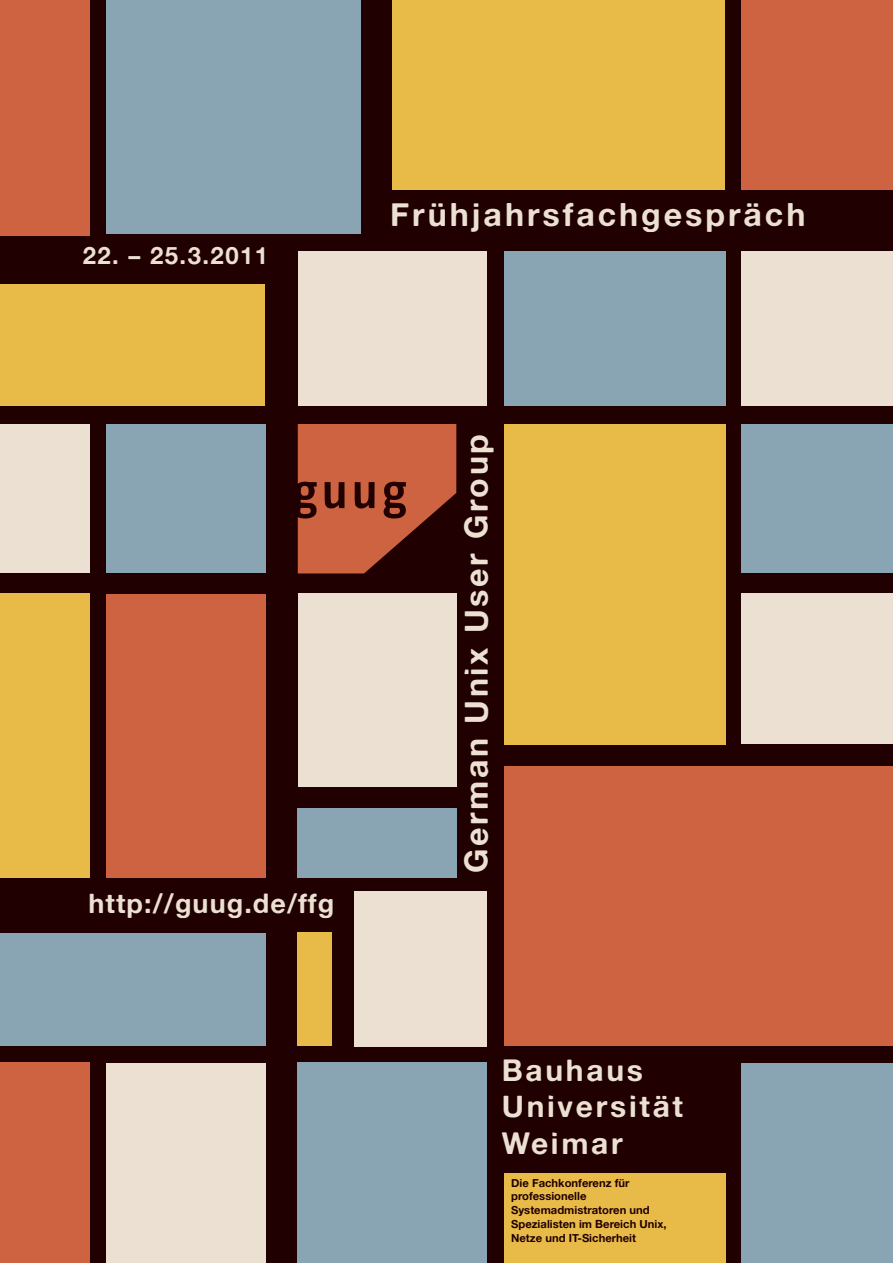
<style>
.page{position:relative;width:893px;height:1263px;background:#200000}
.page>*{position:absolute;margin:0;border:0;box-sizing:border-box;transform-origin:0 0}
.t1{font:32.25px "Alte Haas Grotesk Bold";letter-spacing:.09em;color:#ebe0d2}
.t2{font:30px/36.6px "Alte Haas Grotesk Bold";letter-spacing:.09em;color:#ebe0d2}
.t3{font:27px "Alte Haas Grotesk Bold";letter-spacing:.04em;color:#ebe0d2}
.t4{font:24px "Alte Haas Grotesk Bold";letter-spacing:.06em;color:#ebe0d2}
.t5{font:11.25px/13.7px "Alte Haas Grotesk Bold";color:#200000}
</style>
<div class="page">
<div style="left:106px;top:0;width:255px;height:234px;background:#89a5b3"></div>
<div style="left:741px;top:1063px;width:152px;height:200px;background:#89a5b3"></div>
<div style="left:0;top:933px;width:265px;height:113px;background:#89a5b3"></div>
<div style="left:504px;top:424px;width:221px;height:320px;background:#e8bb49"></div>
<div style="left:0;top:593px;width:90px;height:285px;background:#e8bb49"></div>
<svg style="left:298px;top:424px;width:158px;height:149px;background:#a64c33"></svg>
<div style="left:106px;top:594px;width:159px;height:284px;background:#ce6342"></div>
<div style="left:504px;top:766px;width:389px;height:280px;background:#ce6342"></div>
<div style="left:504px;top:1173px;width:221px;height:90px;background:#e8bb49"></div>
<div style="left:393px;top:0;width:332px;height:189px;background:#e8bb49"></div>
<div style="left:0;top:284px;width:265px;height:122px;background:#e8bb49"></div>
<div style="left:298px;top:251px;width:189px;height:155px;background:#ebe0d2"></div>
<div style="left:298px;top:594px;width:158px;height:193px;background:#ebe0d2"></div>
<div style="left:106px;top:424px;width:159px;height:148px;background:#89a5b3"></div>
<div style="left:0;top:424px;width:90px;height:148px;background:#ebe0d2"></div>
<div style="left:504px;top:251px;width:221px;height:155px;background:#89a5b3"></div>
<div style="left:741px;top:251px;width:152px;height:155px;background:#ebe0d2"></div>
<div style="left:0;top:0;width:90px;height:235px;background:#ce6342"></div>
<div style="left:741px;top:0;width:152px;height:189px;background:#ce6342"></div>
<div style="left:741px;top:424px;width:152px;height:148px;background:#89a5b3"></div>
<div style="left:741px;top:593px;width:152px;height:151px;background:#ebe0d2"></div>
<div style="left:354px;top:891px;width:133px;height:155px;background:#ebe0d2"></div>
<div style="left:297px;top:1063px;width:190px;height:200px;background:#89a5b3"></div>
<div style="left:297px;top:808px;width:159px;height:70px;background:#89a5b3"></div>
<div style="left:297px;top:933px;width:35px;height:113px;background:#e8bb49"></div>
<div style="left:106px;top:1063px;width:159px;height:200px;background:#ebe0d2"></div>
<div style="left:0;top:1063px;width:90px;height:200px;background:#ce6342"></div>
<h3 class="t4" style="left:83px;top:241px;width:187px">22. – 25.3.2011</h3>
<h1 class="t1" style="left:390px;top:195px;width:417px">Frühjahrsfachgespräch</h1>
<h3 class="t3" style="left:88px;top:886px;width:247px">http://guug.de/ffg</h3>
<h1 class="t1" style="left:456px;top:873px;width:441px;rotate:-90deg">German Unix User Group</h1>
<h2 class="t2" style="left:502px;top:1051px;width:183px">Bauhaus<br>Universität<br>Weimar</h2>
<p class="t5" style="left:511px;top:1175px;width:157px">Die Fachkonferenz für professionelle<br>Systemadmistratoren und<br>Spezialisten im Bereich Unix,<br>Netze und IT-Sicherheit</p>
</div>
